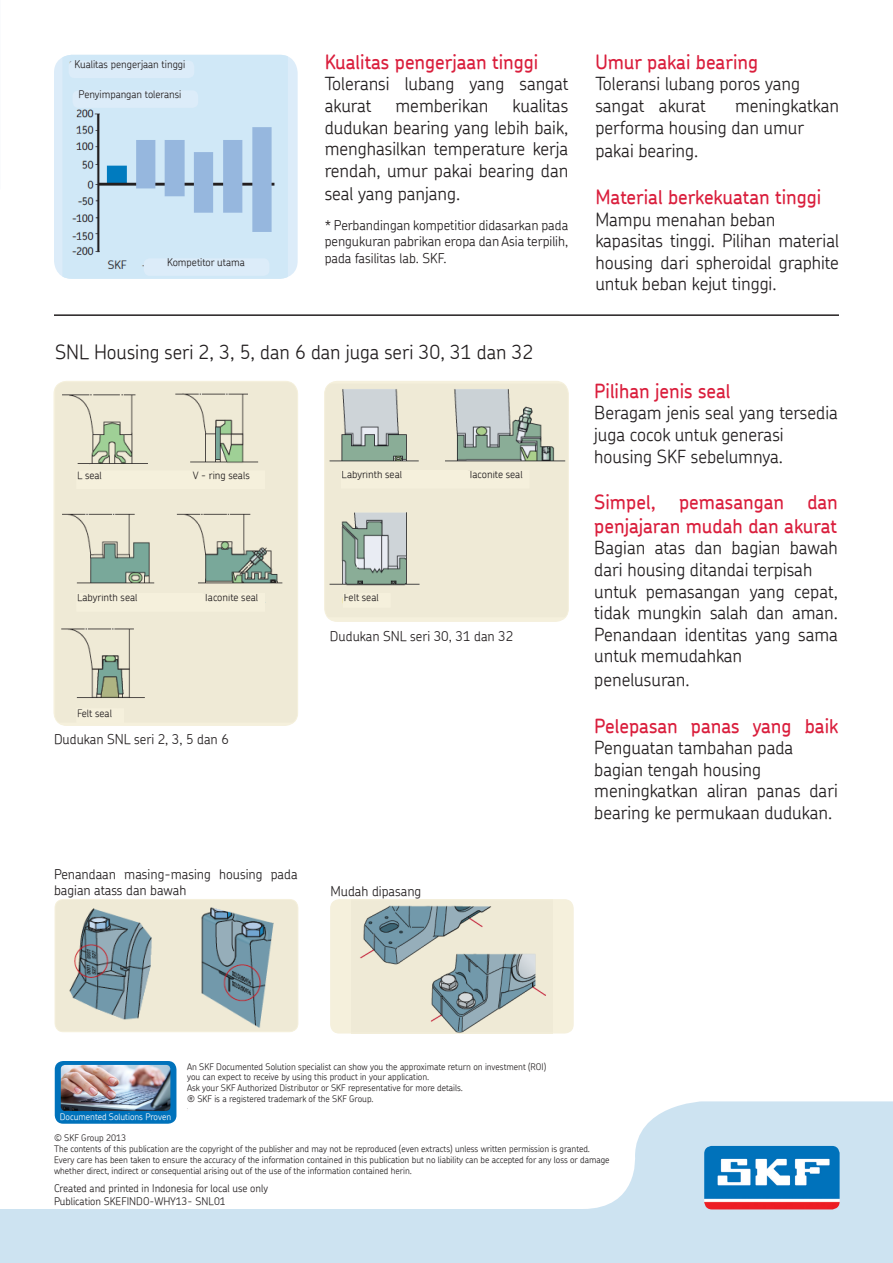
<style>
.page{position:relative;width:893px;height:1263px;background:#fff}
.page>*{position:absolute;margin:0;border:0;box-sizing:border-box;transform-origin:0 0}
.t1{font:500 19.5px/23.4px "SKF Chevin";color:#da1f3d}
.t2{font:300 19.5px "SKF Chevin";color:#231f20}
.t3{font:300 18px/21.6px "SKF Chevin";color:#231f20}
.t4{font:300 13.5px/16.2px "SKF Chevin";color:#231f20;text-align:justify}
.t5{font:300 10.5px/12.6px "SKF Chevin";color:#231f20}
.t6{font:300 9px/10.8px "SKF Chevin";color:#231f20}
.t7{font:300 9px "SKF Chevin";color:#fff}
</style>
<div class="page">
<svg style="left:0;top:1101px;width:893px;height:162px;fill:#cde3f1"></svg>
<img style="left:704px;top:1146px;width:136px;height:63px">
<div style="left:55px;top:1061px;width:121px;height:63px;background:#0072bb;border-radius:9px"></div>
<img style="left:61px;top:1065px;width:109px;height:46px">
<hr style="left:54px;top:314px;width:785px;height:2px;background:#231f20">
<div style="left:54px;top:55px;width:244px;height:224px;background:#dcecf9;border-radius:18px"></div>
<img style="left:62px;top:55px;width:226px;height:224px">
<img style="left:325px;top:384px;width:242px;height:233px">
<div style="left:324px;top:381px;width:245px;height:241px;border:1px solid #f5f0dc;border-radius:13px"></div>
<img style="left:55px;top:382px;width:242px;height:340px">
<div style="left:54px;top:381px;width:244px;height:345px;border:1px solid #f5f0dc;border-radius:13px"></div>
<img style="left:55px;top:900px;width:243px;height:131px">
<div style="left:55px;top:899px;width:243px;height:133px;border:1px solid #f5f0dc;border-radius:9px"></div>
<div style="left:331px;top:900px;width:242px;height:133px;background:#f5f0dc;border-radius:9px"></div>
<img style="left:359px;top:905px;width:187px;height:126px">
<div style="left:330px;top:899px;width:243px;height:134px;border:1px solid #f5f0dc;border-radius:9px"></div>
<div style="left:77px;top:471px;width:187px;height:18px;background:#f5f0dc"></div>
<div style="left:77px;top:593px;width:187px;height:18px;background:#f5f0dc"></div>
<div style="left:341px;top:470px;width:188px;height:18px;background:#f5f0dc"></div>
<div style="left:69px;top:61px;width:125px;height:17px;background:#dcecf9;border-radius:6px"></div>
<div style="left:73px;top:90px;width:125px;height:18px;background:#dcecf9;border-radius:6px"></div>
<div style="left:144px;top:258px;width:125px;height:18px;background:#dcecf9;border-radius:6px"></div>
<div style="left:77px;top:709px;width:46px;height:13px;background:#f5f0dc"></div>
<div style="left:77px;top:708px;width:47px;height:15px;border:1px solid #f5f0dc"></div>
<div style="left:343px;top:593px;width:47px;height:14px;background:#f5f0dc"></div>
<div style="left:188px;top:1107px;width:192px;height:11px;background:#fff;border-radius:3px"></div>
<div style="left:187px;top:1106px;width:194px;height:13px;border:2px solid #fff;border-radius:3px"></div>
<p class="t5" style="left:75px;top:58px;width:112px">Kualitas pengerjaan tinggi</p>
<p class="t5" style="left:79px;top:88px;width:104px">Penyimpangan toleransi</p>
<p class="t5" style="left:167px;top:256px;width:79px">Kompetitor utama</p>
<p class="t1" style="left:325px;top:50px;width:215px">Kualitas pengerjaan tinggi</p>
<p class="t3" style="left:325px;top:73px;width:245px">Toleransi lubang yang sangat akurat</p>
<p class="t3" style="left:325px;top:94px;width:245px;text-align:justify;text-indent:188px">kualitas dudukan bearing yang lebih baik, menghasilkan temperature kerja rendah, umur pakai bearing dan</p>
<p class="t3" style="left:325px;top:183px;width:137px">seal yang panjang.</p>
<p class="t3" style="left:396px;top:94px;width:94px">memberikan</p>
<p class="t4" style="left:325px;top:217px;width:245px">* Perbandingan kompetitior didasarkan pada pengukuran pabrikan eropa dan Asia terpilih, pada fasilitas lab. SKF.</p>
<p class="t2" style="left:55px;top:339px;width:480px">SNL Housing seri 2, 3, 5, dan 6 dan juga seri 30, 31 dan 32</p>
<p class="t5" style="left:77px;top:468px;width:26px">L seal</p>
<p class="t5" style="left:193px;top:468px;width:59px">V - ring seals</p>
<p class="t5" style="left:77px;top:591px;width:62px">Labyrinth seal</p>
<p class="t5" style="left:204px;top:591px;width:56px">Taconite seal</p>
<p class="t5" style="left:77px;top:706px;width:36px">Felt seal</p>
<p class="t4" style="left:54px;top:731px;width:176px">Dudukan SNL seri 2, 3, 5 dan 6</p>
<p class="t5" style="left:342px;top:468px;width:62px">Labyrinth seal</p>
<p class="t5" style="left:468px;top:468px;width:56px">Taconite seal</p>
<p class="t5" style="left:344px;top:591px;width:36px">Felt seal</p>
<p class="t4" style="left:330px;top:627px;width:185px">Dudukan SNL seri 30, 31 dan 32</p>
<p class="t4" style="left:54px;top:866px;width:245px">Penandaan masing-masing housing pada bagian atass dan bawah</p>
<p class="t4" style="left:330px;top:883px;width:92px">Mudah dipasang</p>
<p class="t1" style="left:595px;top:50px;width:164px">Umur pakai bearing</p>
<p class="t3" style="left:595px;top:73px;width:206px">Toleransi lubang poros yang</p>
<p class="t3" style="left:595px;top:94px;width:112px">sangat akurat</p>
<p class="t3" style="left:595px;top:94px;width:245px;text-indent:140px">meningkatkan performa housing dan umur</p>
<p class="t3" style="left:595px;top:139px;width:104px">pakai bearing.</p>
<p class="t1" style="left:595px;top:185px;width:227px">Material berkekuatan tinggi</p>
<p class="t3" style="left:595px;top:208px;width:182px">Mampu menahan beban</p>
<p class="t3" style="left:595px;top:229px;width:245px;text-align:justify">kapasitas tinggi. Pilihan material housing dari spheroidal graphite untuk beban kejut tinggi.</p>
<p class="t1" style="left:594px;top:378px;width:138px">Pilihan jenis seal</p>
<p class="t3" style="left:594px;top:402px;width:245px">Beragam jenis seal yang tersedia juga cocok untuk generasi</p>
<p class="t3" style="left:594px;top:445px;width:190px">housing SKF sebelumnya.</p>
<p class="t1" style="left:594px;top:490px;width:245px">Simpel, pemasangan dan penjajaran mudah dan akurat</p>
<p class="t3" style="left:594px;top:537px;width:245px">Bagian atas dan bagian bawah dari housing ditandai terpisah</p>
<p class="t3" style="left:594px;top:580px;width:245px;text-align:justify">untuk pemasangan yang cepat, tidak mungkin salah dan aman.<br>Penandaan identitas yang sama untuk memudahkan</p>
<p class="t3" style="left:594px;top:668px;width:97px">penelusuran.</p>
<p class="t1" style="left:594px;top:713px;width:245px">Pelepasan panas yang baik</p>
<p class="t3" style="left:594px;top:736px;width:201px">Penguatan tambahan pada</p>
<p class="t3" style="left:594px;top:758px;width:168px">bagian tengah housing</p>
<p class="t3" style="left:594px;top:780px;width:245px">meningkatkan aliran panas dari bearing ke permukaan dudukan.</p>
<p class="t6" style="left:187px;top:1061px;width:361px">An SKF Documented Solution specialist can show you the approximate return on investment (ROI) you can expect to receive by using this product in your application.<br>Ask your SKF Authorized Distributor or SKF representative for more details.<br>® SKF is a registered trademark of the SKF Group.</p>
<p class="t6" style="left:54px;top:1132px;width:557px">© SKF Group 2013<br>The contents of this publication are the copyright of the publisher and may not be reproduced (even extracts) unless written permission is granted.<br>Every care has been taken to ensure the accuracy of the information contained in this publication but no liability can be accepted for any loss or damage whether direct, indirect or consequential arising out of the use of the information contained herin.</p>
<p class="t5" style="left:54px;top:1181px;width:215px">Created and printed in Indonesia for local use only<br>Publication SKEFINDO-WHY13- SNL01</p>
<p class="t7" style="left:60px;top:1111px;width:113px">Documented Solutions Proven</p>
</div>
